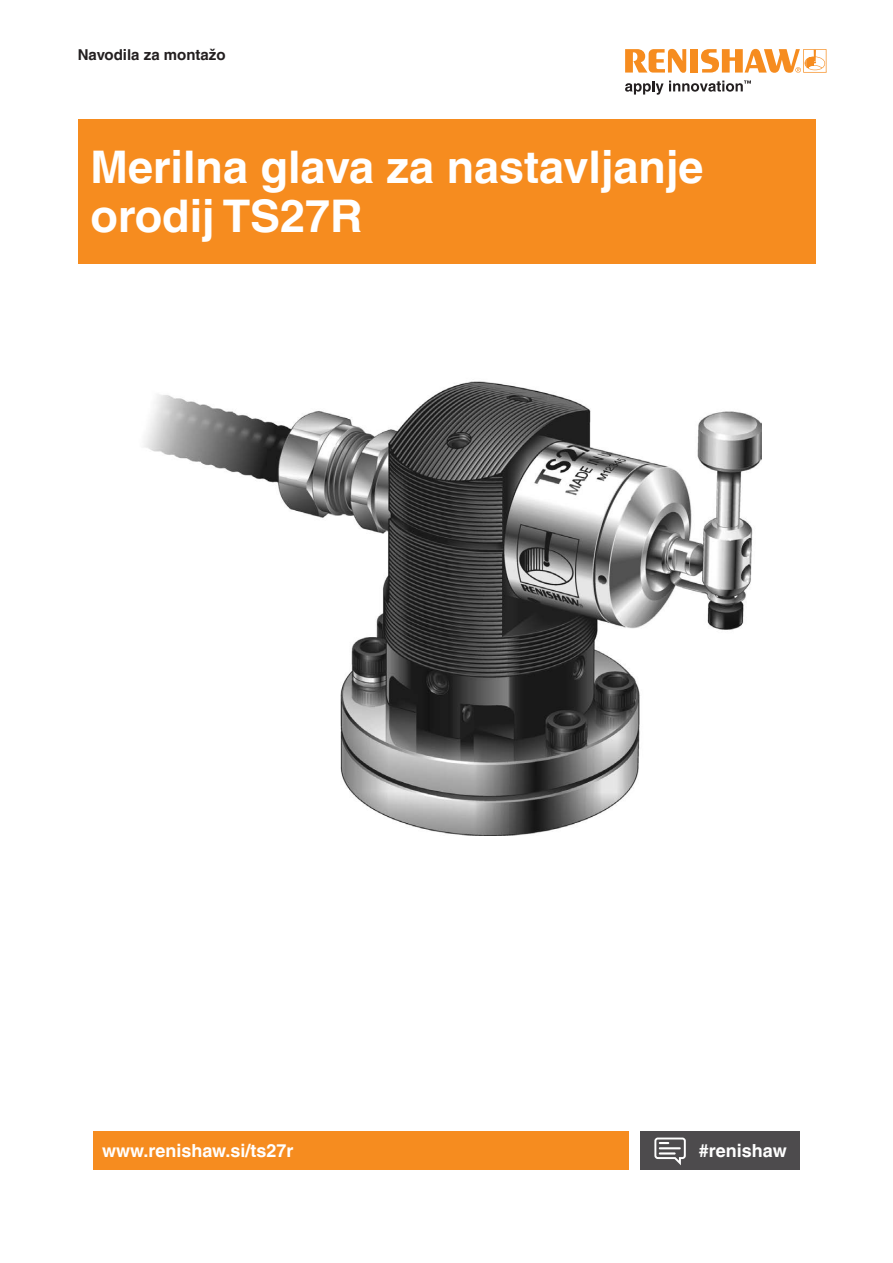
<style>
.page{position:relative;width:893px;height:1263px;background:#fff}
.page>*{position:absolute;margin:0;border:0;box-sizing:border-box;transform-origin:0 0}
.Headline_30pt_bold{font:700 45px/49.5px "Helvetica LT Pro";color:#fff}
.back_page_URL_white___hashtag{font:700 18px "Helvetica LT Pro";color:#fff}
._10pt_Body_Text_Bold{font:700 15px "Helvetica LT Pro";color:#231f20}
</style>
<div class="page">
<svg style="left:625px;top:49px;width:61px;height:24px"></svg>
<div style="left:690px;top:49px;width:8px;height:24px;background:#f68c1f"></div>
<svg style="left:701px;top:49px;width:125px;height:24px"></svg>
<svg style="left:625px;top:80px;width:126px;height:15px"></svg>
<img style="left:144px;top:381px;width:618px;height:455px">
<div style="left:94px;top:1131px;width:535px;height:38px;background:#f68c1f"></div>
<div style="left:639px;top:1131px;width:160px;height:38px;background:#4d4b4d"></div>
<svg style="left:654px;top:1137px;width:32px;height:28px"></svg>
<div style="left:78px;top:119px;width:737px;height:145px;background:#f68c1f"></div>
<p class="_10pt_Body_Text_Bold" style="left:78px;top:45px;width:149px">Navodila za montažo</p>
<p class="Headline_30pt_bold" style="left:91px;top:142px;width:615px">Merilna glava za nastavljanje orodij TS27R</p>
<p class="back_page_URL_white___hashtag" style="left:102px;top:1139px;width:193px">www.renishaw.si/ts27r</p>
<p class="back_page_URL_white___hashtag" style="left:699px;top:1139px;width:89px">#renishaw</p>
</div>
